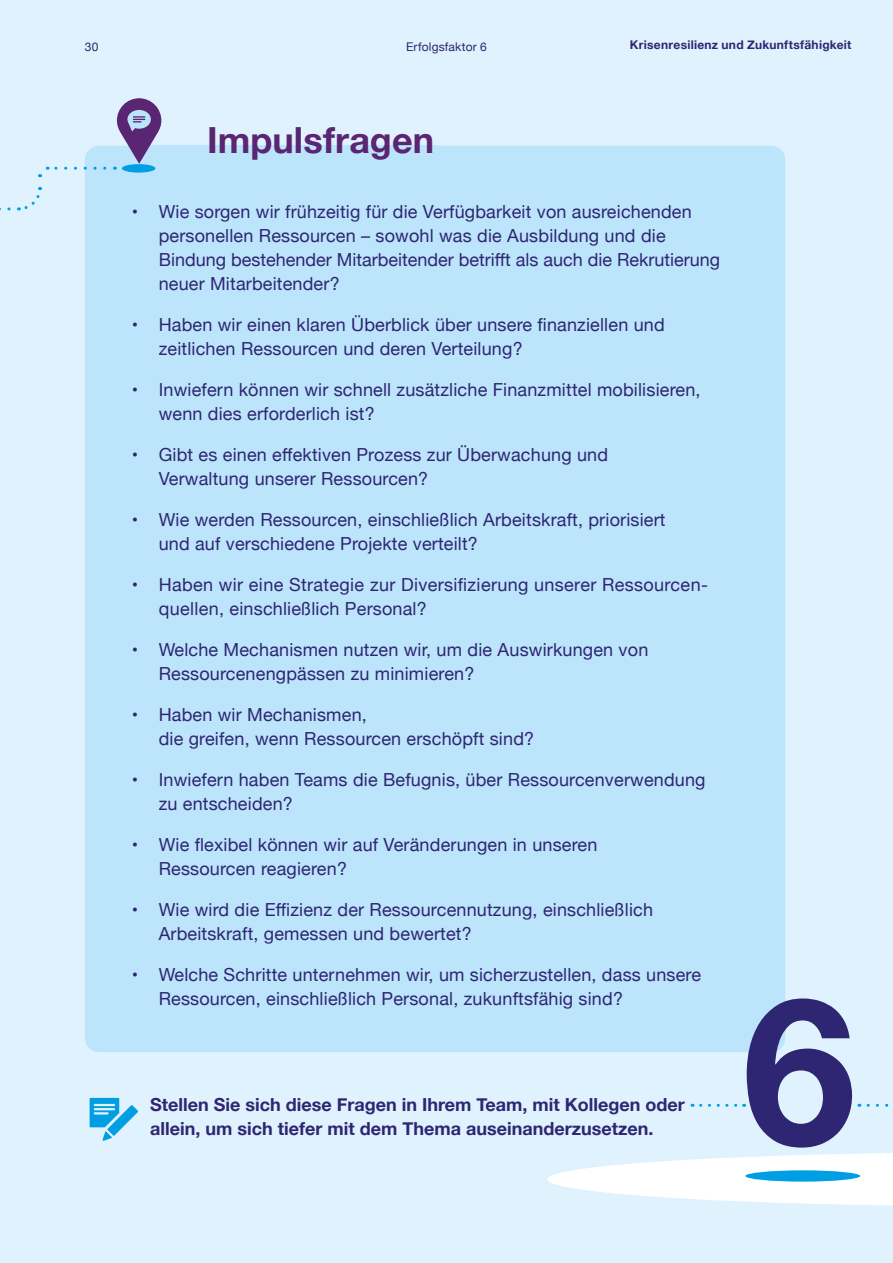
<style>
.page{position:relative;width:893px;height:1263px;background:#dff2fd}
.page>*{position:absolute;margin:0;border:0;box-sizing:border-box;transform-origin:0 0}
.t1{font:700 205.05px "Helvetica Neue";color:#2e2672}
.t2{font:700 36px "Helvetica Neue";letter-spacing:.005em;color:#5a2572}
.t3{font:18px/24px "Helvetica Neue";letter-spacing:.01em;color:#2e2672}
.t4{font:700 18px/24px "Helvetica Neue";color:#2e2672}
.t5{font:700 12px "Helvetica Neue";letter-spacing:.025em;color:#2e2672}
.t6{font:12px "Helvetica Neue";letter-spacing:.015em;color:#2e2672}
</style>
<div class="page">
<div style="left:85px;top:146px;width:700px;height:906px;background:#bce4fa;border-radius:14px"></div>
<div style="left:150px;top:145px;width:288px;height:28px;background:#bce4fa"></div>
<div style="left:122px;top:164px;width:33px;height:9px;background:#009ee3;border-radius:50%"></div>
<svg style="left:701px;top:1104px;width:44px;height:3px"></svg>
<svg style="left:114px;top:98px;width:47px;height:72px"></svg>
<svg style="left:18px;top:166px;width:87px;height:45px"></svg>
<svg style="left:547px;top:1153px;width:346px;height:53px"></svg>
<svg style="left:90px;top:1098px;width:48px;height:43px"></svg>
<div style="left:745px;top:1170px;width:115px;height:11px;background:#009ee3;border-radius:50%"></div>
<svg style="left:868px;top:1104px;width:21px;height:3px"></svg>
<p class="t6" style="left:85px;top:38px;width:15px">30</p>
<p class="t5" style="left:630px;top:35px;width:223px">Krisenresilienz und Zukunftsfähigkeit</p>
<p class="t6" style="left:406px;top:38px;width:82px">Erfolgsfaktor 6</p>
<h2 class="t2" style="left:207px;top:112px;width:229px">Impulsfragen</h2>
<p class="t3" style="left:159px;top:201px;width:563px;text-indent:-27px">• Wie sorgen wir frühzeitig für die Verfügbarkeit von ausreichenden personellen Ressourcen – sowohl was die Ausbildung und die Bindung bestehender Mitarbeitender betrifft als auch die Rekrutierung neuer Mitarbeitender?</p>
<p class="t3" style="left:159px;top:314px;width:508px;text-indent:-27px">• Haben wir einen klaren Überblick über unsere finanziellen und zeitlichen Ressourcen und deren Verteilung?</p>
<p class="t3" style="left:159px;top:379px;width:543px;text-indent:-27px">• Inwiefern können wir schnell zusätzliche Finanzmittel mobilisieren, wenn dies erforderlich ist?</p>
<p class="t3" style="left:159px;top:444px;width:451px;text-indent:-27px">• Gibt es einen effektiven Prozess zur Überwachung und<br>Verwaltung unserer Ressourcen?</p>
<p class="t3" style="left:159px;top:509px;width:508px;text-indent:-27px">• Wie werden Ressourcen, einschließlich Arbeitskraft, priorisiert und auf verschiedene Projekte verteilt?</p>
<p class="t3" style="left:159px;top:574px;width:551px;text-indent:-27px">• Haben wir eine Strategie zur Diversifizierung unserer Ressourcen&shy;quellen, einschließlich Personal?</p>
<p class="t3" style="left:159px;top:639px;width:491px;text-indent:-27px">• Welche Mechanismen nutzen wir, um die Auswirkungen von<br>Ressourcenengpässen zu minimieren?</p>
<p class="t3" style="left:159px;top:704px;width:377px;text-indent:-27px">• Haben wir Mechanismen,<br>die greifen, wenn Ressourcen erschöpft sind?</p>
<p class="t3" style="left:159px;top:769px;width:548px;text-indent:-27px">• Inwiefern haben Teams die Befugnis, über Ressourcenverwendung zu entscheiden?</p>
<p class="t3" style="left:159px;top:834px;width:440px;text-indent:-27px">• Wie flexibel können wir auf Veränderungen in unseren<br>Ressourcen reagieren?</p>
<p class="t3" style="left:159px;top:899px;width:496px;text-indent:-27px">• Wie wird die Effizienz der Ressourcennutzung, einschließlich<br>Arbeitskraft, gemessen und bewertet?</p>
<p class="t3" style="left:159px;top:964px;width:544px;text-indent:-27px">• Welche Schritte unternehmen wir, um sicherzustellen, dass unsere<br>Ressourcen, einschließlich Personal, zukunftsfähig sind?</p>
<p class="t4" style="left:150px;top:1093px;width:536px">Stellen Sie sich diese Fragen in Ihrem Team, mit Kollegen oder allein, um sich tiefer mit dem Thema auseinanderzusetzen.</p>
<h1 class="t1" style="left:742px;top:911px;width:116px">6</h1>
</div>
